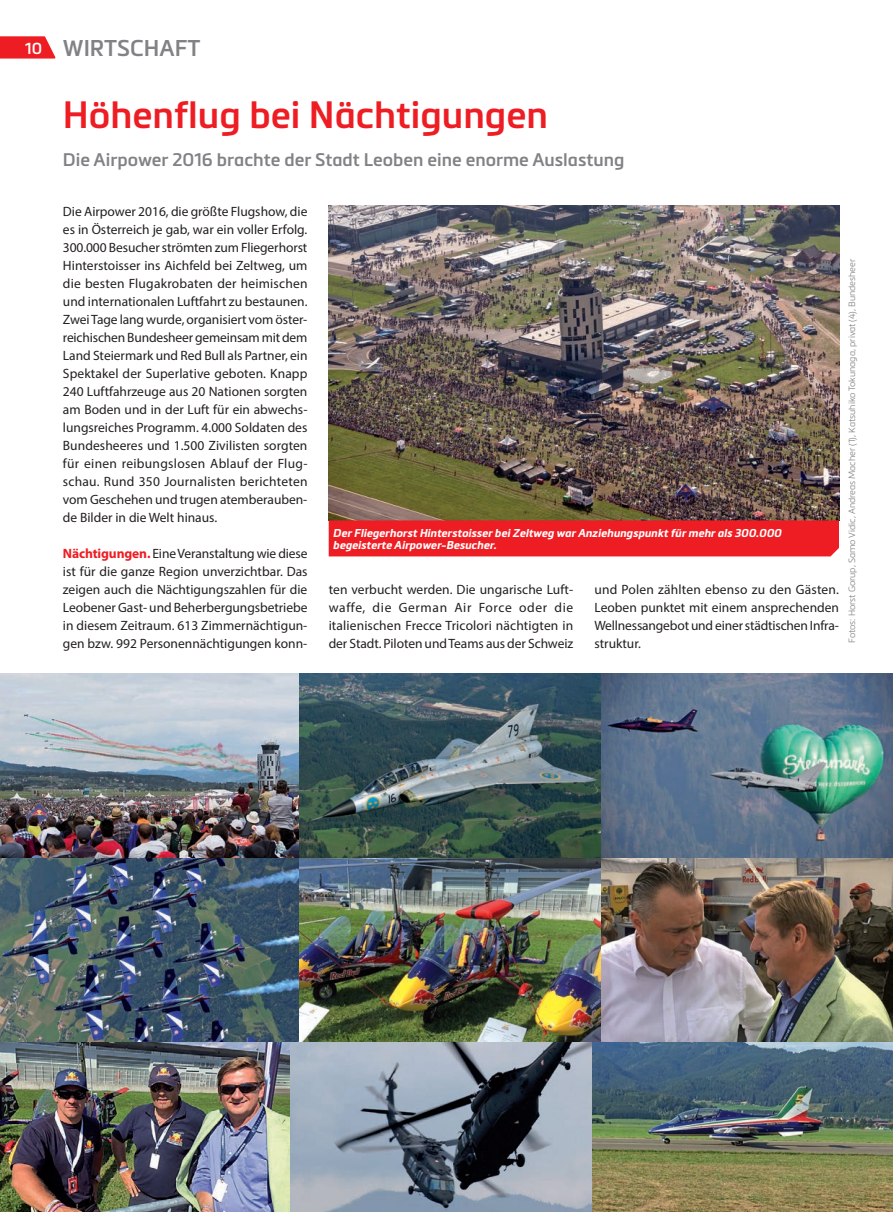
<style>
.page{position:relative;width:893px;height:1212px;background:#fff}
.page>*{position:absolute;margin:0;border:0;box-sizing:border-box;transform-origin:0 0}
.t1{font:600 37.5px "Metronic Pro";color:#ee1d23}
.t2{font:600 22.5px "Metronic Pro";color:#808285}
.t3{font:600 18px "Metronic Pro";color:#808285}
.t4{font:13.5px/18px "Myriad Pro";color:#231f20;text-align:justify}
.t5{font:italic 700 11.25px/12.8px "Metronic Pro";color:#fff}
.t6{font:300 9px "Metronic Pro";color:#808285}
.s1{font-size:15.75px;color:#fff}
.s2{font-weight:700;color:#ee1d23}
</style>
<div class="page">
<svg style="left:0;top:36px;width:55px;height:23px"></svg>
<img style="left:329px;top:206px;width:510px;height:314px">
<div style="left:329px;top:520px;width:510px;height:36px;background:#ee1d23"></div>
<img style="left:0;top:1041px;width:893px;height:171px">
<img style="left:600px;top:674px;width:293px;height:367px">
<img style="left:0;top:674px;width:600px;height:367px">
<h2 class="t2" style="left:25px;top:34px;width:177px"><span class="s1">10</span> WIRTSCHAFT</h2>
<h1 class="t1" style="left:63px;top:91px;width:486px">Höhenflug bei Nächtigungen</h1>
<h3 class="t3" style="left:63px;top:149px;width:563px">Die Airpower 2016 brachte der Stadt Leoben eine enorme Auslastung</h3>
<p class="t4" style="left:63px;top:202px;width:246px">Die Airpower 2016, die größte Flugshow, die es in Österreich je gab, war ein voller Erfolg.<br>300.000 Besucher strömten zum Fliegerhorst Hinterstoisser ins Aichfeld bei Zeltweg, um die besten Flugakrobaten der heimischen und internationalen Luftfahrt zu bestaunen.<br>Zwei Tage lang wurde, organisiert vom öster&shy;reichischen Bundesheer gemeinsam mit dem Land Steiermark und Red Bull als Partner, ein Spektakel der Superlative geboten. Knapp 240 Luftfahrzeuge aus 20 Nationen sorgten am Boden und in der Luft für ein abwechs&shy;lungsreiches Programm. 4.000 Soldaten des Bundesheeres und 1.500 Zivilisten sorgten für einen reibungslosen Ablauf der Flug&shy;schau. Rund 350 Journalisten berichteten vom Geschehen und trugen atemberauben&shy;de Bilder in die Welt hinaus.</p>
<p class="t4" style="left:63px;top:544px;width:246px"><span class="s2">Nächtigungen.</span> Eine Veranstaltung wie diese ist für die ganze Region unverzichtbar. Das zeigen auch die Nächtigungszahlen für die Leobener Gast- und Beherbergungsbetriebe in diesem Zeitraum. 613 Zimmernächtigun&shy;gen bzw. 992 Personennächtigungen konn-</p>
<p class="t5" style="left:333px;top:526px;width:450px">Der Fliegerhorst Hinterstoisser bei Zeltweg war Anziehungspunkt für mehr als 300.000 begeisterte Airpower-Besucher.</p>
<p class="t4" style="left:329px;top:580px;width:246px">ten verbucht werden. Die ungarische Luft&shy;waffe, die German Air Force oder die italienischen Frecce Tricolori nächtigten in der Stadt. Piloten und Teams aus der Schweiz</p>
<p class="t4" style="left:594px;top:580px;width:246px">und Polen zählten ebenso zu den Gästen.<br>Leoben punktet mit einem ansprechenden Wellnessangebot und einer städtischen Infra&shy;struktur.</p>
<p class="t6" style="left:846px;top:643px;width:386px;rotate:-90deg">Fotos: Horst Gorup, Samo Vidic, Andreas Macher (1), Katsuhiko Tokunaga, privat (4), Bundesheer</p>
</div>
